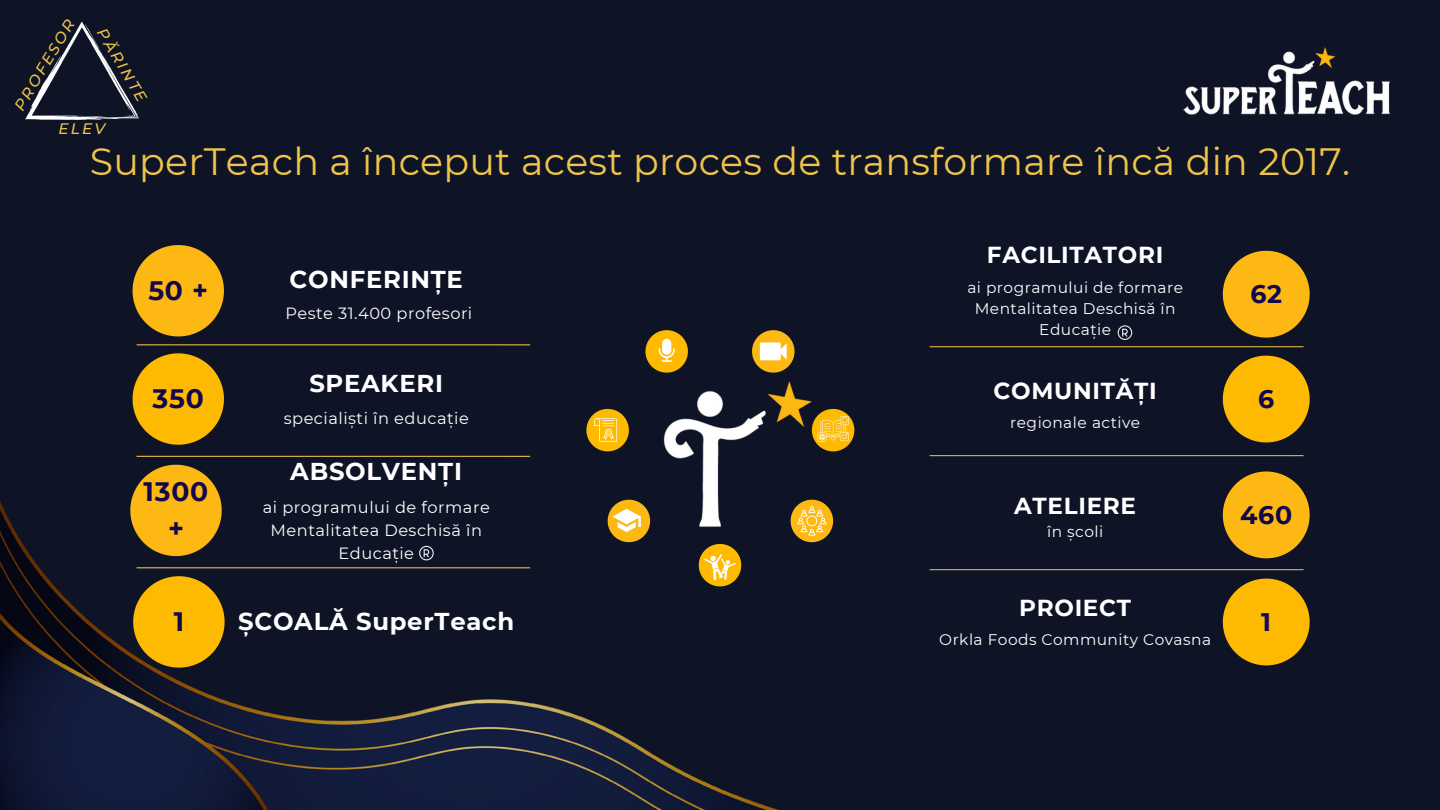
<style>
.page{position:relative;width:1440px;height:810px;background:#0e1326}
.page>*{position:absolute;margin:0;border:0;box-sizing:border-box;transform-origin:0 0}
.t1{font:38px "Montserrat";letter-spacing:.005em;color:#efc44b}
.t2{font:700 26.6px/36.8px "Montserrat";letter-spacing:.03em;color:#12074d;text-align:center}
.t3{font:700 25.3px "Montserrat";color:#12074d}
.t4{font:700 24.3px "Montserrat";letter-spacing:.03em;color:#fff}
.t5{font:700 23.1px "Montserrat";letter-spacing:.03em;color:#fff}
.t6{font:16.2px/22.6px "Montserrat";letter-spacing:.03em;color:#fff;text-align:center}
.t7{font:15.4px/21px "Montserrat";letter-spacing:.03em;color:#fff;text-align:center}
.t8{font:italic 500 15.2px "Montserrat";color:#efc44b}
</style>
<div class="page">
<img style="left:0;top:456px;width:1009px;height:354px">
<img style="left:1183px;top:47px;width:207px;height:68px">
<svg style="left:25px;top:22px;width:114px;height:98px"></svg>
<svg style="left:133px;top:245px;width:91px;height:91px"></svg>
<svg style="left:136px;top:344px;width:394px;height:1px"></svg>
<svg style="left:136px;top:456px;width:394px;height:1px"></svg>
<svg style="left:133px;top:353px;width:91px;height:92px"></svg>
<svg style="left:130px;top:465px;width:92px;height:91px"></svg>
<svg style="left:133px;top:576px;width:92px;height:92px"></svg>
<svg style="left:645px;top:330px;width:43px;height:39px"></svg>
<svg style="left:586px;top:409px;width:43px;height:42px"></svg>
<svg style="left:752px;top:330px;width:43px;height:39px"></svg>
<svg style="left:699px;top:544px;width:42px;height:42px"></svg>
<svg style="left:791px;top:500px;width:42px;height:42px"></svg>
<svg style="left:827px;top:409px;width:27px;height:42px"></svg>
<svg style="left:608px;top:500px;width:42px;height:42px;background:#d4ab48"></svg>
<img style="left:645px;top:369px;width:182px;height:167px">
<svg style="left:136px;top:567px;width:394px;height:1px"></svg>
<svg style="left:1223px;top:251px;width:87px;height:87px"></svg>
<svg style="left:929px;top:346px;width:375px;height:1px"></svg>
<svg style="left:929px;top:455px;width:375px;height:1px"></svg>
<svg style="left:1223px;top:356px;width:87px;height:86px"></svg>
<svg style="left:1223px;top:472px;width:87px;height:86px"></svg>
<svg style="left:1223px;top:579px;width:87px;height:86px"></svg>
<svg style="left:929px;top:569px;width:375px;height:1px"></svg>
<svg style="left:419px;top:546px;width:15px;height:14px"></svg>
<svg style="left:1118px;top:325px;width:14px;height:15px"></svg>
<p class="t8" style="left:10px;top:104px;width:104px;rotate:-59deg">PROFESOR</p>
<p class="t8" style="left:109px;top:25px;width:84px;rotate:59deg">PĂRINTE</p>
<h1 class="t1" style="left:90px;top:138px;width:1262px">SuperTeach a început acest proces de transformare încă din 2017.</h1>
<p class="t8" style="left:59px;top:119px;width:48px">ELEV</p>
<p class="t2" style="left:148px;top:272px;width:61px">50 +</p>
<h3 class="t4" style="left:290px;top:264px;width:175px">CONFERINȚE</h3>
<p class="t6" style="left:285px;top:302px;width:188px">Peste 31.400 profesori</p>
<h3 class="t5" style="left:987px;top:241px;width:178px">FACILITATORI</h3>
<p class="t7" style="left:967px;top:277px;width:217px">ai programului de formare<br>Mentalitatea Deschisă în<br>Educație</p>
<p class="t3" style="left:1250px;top:278px;width:33px">62</p>
<h3 class="t2" style="left:153px;top:380px;width:53px">350</h3>
<h3 class="t4" style="left:309px;top:369px;width:135px">SPEAKERI</h3>
<p class="t6" style="left:284px;top:407px;width:187px">specialiști în educație</p>
<h3 class="t5" style="left:994px;top:377px;width:165px">COMUNITĂȚI</h3>
<p class="t7" style="left:1010px;top:412px;width:131px">regionale active</p>
<p class="t3" style="left:1258px;top:383px;width:18px">6</p>
<p class="t2" style="left:144px;top:473px;width:66px">1300 +</p>
<p class="t4" style="left:290px;top:457px;width:173px">ABSOLVENȚI</p>
<p class="t6" style="left:263px;top:496px;width:228px">ai programului de formare<br>Mentalitatea Deschisă în<br>Educație</p>
<h3 class="t5" style="left:1014px;top:491px;width:123px">ATELIERE</h3>
<p class="t7" style="left:1047px;top:521px;width:58px">în școli</p>
<p class="t3" style="left:1240px;top:499px;width:54px">460</p>
<p class="t2" style="left:174px;top:603px;width:12px">1</p>
<p class="t4" style="left:238px;top:606px;width:277px">ȘCOALĂ SuperTeach</p>
<h3 class="t5" style="left:1019px;top:593px;width:113px">PROIECT</h3>
<p class="t7" style="left:939px;top:629px;width:273px">Orkla Foods Community Covasna</p>
<p class="t3" style="left:1261px;top:606px;width:11px">1</p>
</div>
